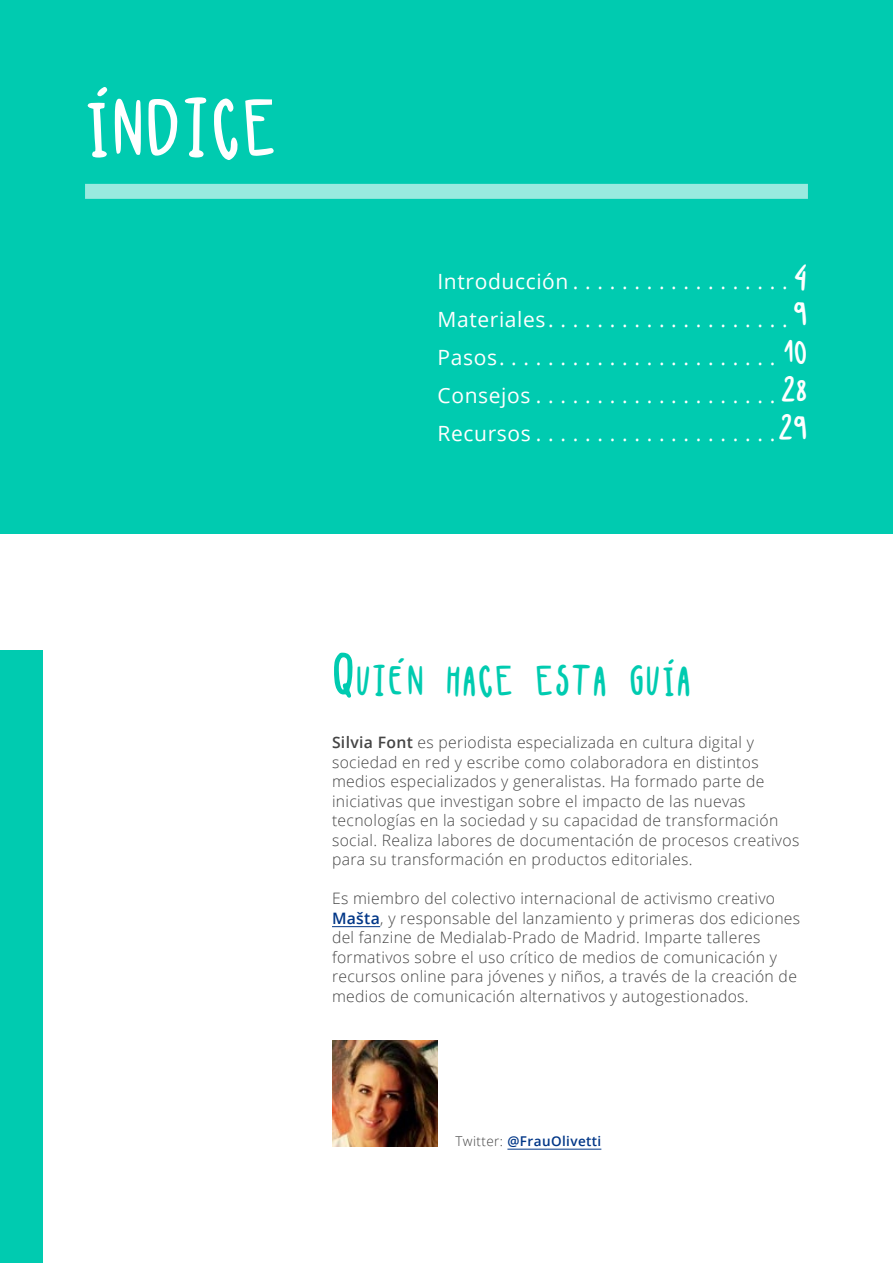
<style>
.page{position:relative;width:893px;height:1263px;background:#fff}
.page>*{position:absolute;margin:0;border:0;box-sizing:border-box;transform-origin:0 0}
.t1{font:90px "Kap";letter-spacing:.025em;color:#fff}
.t2{font:47.25px "Kap";letter-spacing:.035em;color:#00cbb0}
.t3{font:21px/38px "Open Sans";letter-spacing:.03em;color:#fff;text-align:justify}
.t4{font:300 15.75px/19.5px "Open Sans";letter-spacing:.02em;color:#444}
.t5{font:600 13.5px "Open Sans";letter-spacing:.03em;color:#003687}
.s1{font-family:"Kap";font-size:42px}
.s2{font-size:67.5px}
.s3{font-weight:600}
.s4{font-weight:600;color:#003687}
.s5{font-weight:300;color:#444}
</style>
<div class="page">
<div style="left:0;top:0;width:893px;height:534px;background:#00cbb0"></div>
<img style="left:332px;top:1041px;width:105px;height:105px">
<hr style="left:332px;top:926px;width:48px;height:1px;background:#003687">
<div style="left:85px;top:184px;width:723px;height:15px;background:#99eadf"></div>
<hr style="left:507px;top:1149px;width:94px;height:1px;background:#003687">
<div style="left:0;top:651px;width:43px;height:612px;background:#00cbb0"></div>
<h1 class="t1" style="left:85px;top:84px;width:193px">ÍNDICE</h1>
<h3 class="t3" style="left:437px;top:262px;width:371px">Introducción . . . . . . . . . . . . . . . . . <span class="s1">4<br></span>Materiales . . . . . . . . . . . . . . . . . . . <span class="s1">9<br></span>Pasos . . . . . . . . . . . . . . . . . . . . . . . <span class="s1">10<br></span>Consejos . . . . . . . . . . . . . . . . . . . <span class="s1">28<br></span>Recursos . . . . . . . . . . . . . . . . . . . <span class="s1">29</span></h3>
<h2 class="t2" style="left:332px;top:658px;width:360px"><span class="s2">Q</span>UIÉN HACE ESTA GUÍA</h2>
<p class="t4" style="left:332px;top:732px;width:469px"><span class="s3">Silvia Font</span> es periodista especializada en cultura digital y sociedad en red y escribe como colaboradora en distintos medios especializados y generalistas. Ha formado parte de iniciativas que investigan sobre el impacto de las nuevas tecnologías en la sociedad y su capacidad de transformación social. Realiza labores de documentación de procesos creativos para su transformación en productos editoriales.</p>
<p class="t4" style="left:332px;top:888px;width:470px">Es miembro del colectivo internacional de activismo creativo <span class="s4">Mašta</span>, y responsable del lanzamiento y primeras dos ediciones del fanzine de Medialab-Prado de Madrid. Imparte talleres formativos sobre el uso crítico de medios de comunicación y recursos online para jóvenes y niños, a través de la creación de medios de comunicación alternativos y autogestionados.</p>
<p class="t5" style="left:455px;top:1132px;width:147px"><span class="s5">Twitter:</span> @FrauOlivetti</p>
</div>
